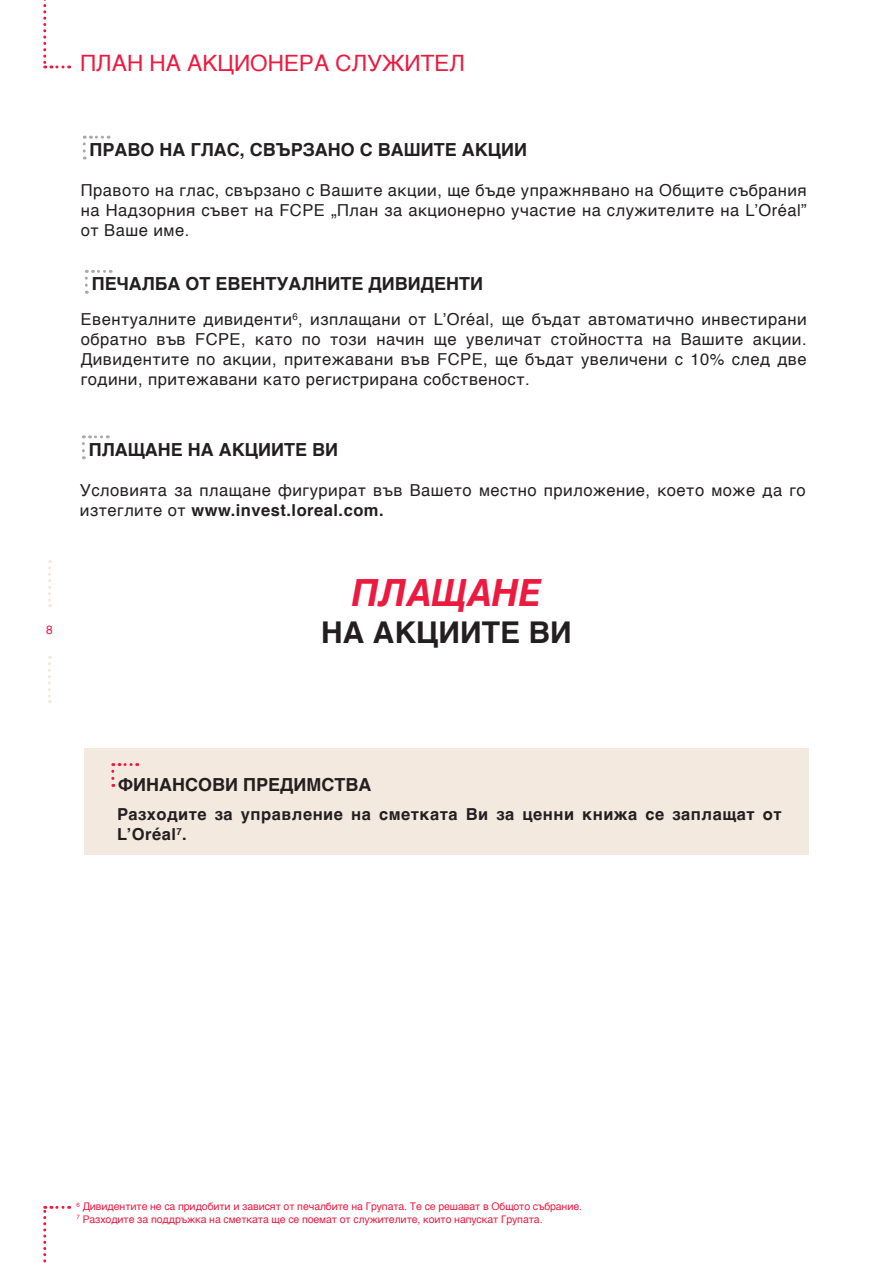
<style>
.page{position:relative;width:893px;height:1263px;background:#fff}
.page>*{position:absolute;margin:0;border:0;box-sizing:border-box;transform-origin:0 0}
.t1{font:italic 700 37.5px "Helvetica";color:#ed1a40}
.t2{font:700 30px "Helvetica";color:#231f20}
.t3{font:22.5px "Helvetica";color:#ed1a40}
.t4{font:700 18px "Helvetica";color:#231f20}
.t5{font:16.5px/19.8px "Helvetica";letter-spacing:.03em;color:#231f20;text-align:justify}
.t6{font:700 16.5px/19.8px "Helvetica";letter-spacing:.03em;color:#231f20}
.t7{font:12px "Helvetica";color:#ed1a40}
.t8{font:10.5px/12.6px "Helvetica";letter-spacing:-.01em;color:#ed1a40}
.s1{font-weight:700}
</style>
<div class="page">
<svg style="left:43px;top:0;width:27px;height:68px"></svg>
<svg style="left:43px;top:1206px;width:27px;height:57px"></svg>
<svg style="left:83px;top:136px;width:26px;height:15px"></svg>
<svg style="left:82px;top:435px;width:26px;height:24px"></svg>
<svg style="left:85px;top:270px;width:26px;height:15px"></svg>
<div style="left:84px;top:748px;width:725px;height:107px;background:#f3e9df"></div>
<svg style="left:111px;top:763px;width:27px;height:15px"></svg>
<svg style="left:48px;top:560px;width:3px;height:47px"></svg>
<svg style="left:48px;top:656px;width:3px;height:47px"></svg>
<p class="t7" style="left:46px;top:621px;width:8px">8</p>
<h3 class="t3" style="left:80px;top:46px;width:386px">ПЛАН НА АКЦИОНЕРА СЛУЖИТЕЛ</h3>
<p class="t4" style="left:90px;top:135px;width:439px">ПРАВО НА ГЛАС, СВЪРЗАНО С ВАШИТЕ АКЦИИ</p>
<p class="t5" style="left:81px;top:181px;width:727px">Правото на глас, свързано с Вашите акции, ще бъде упражнявано на Общите събрания на Надзорния съвет на FCPE „План за акционерно участие на служителите на L’Oréal” от Ваше име.</p>
<p class="t4" style="left:92px;top:269px;width:393px">ПЕЧАЛБА ОТ ЕВЕНТУАЛНИТЕ ДИВИДЕНТИ</p>
<p class="t5" style="left:81px;top:310px;width:727px">Евентуалните дивиденти<sup>6</sup>, изплащани от L’Oréal, ще бъдат автоматично инвестирани обратно във FCPE, като по този начин ще увеличат стойността на Вашите акции.<br>Дивидентите по акции, притежавани във FCPE, ще бъдат увеличени с 10% след две години, притежавани като регистрирана собственост.</p>
<p class="t4" style="left:89px;top:435px;width:251px">ПЛАЩАНЕ НА АКЦИИТЕ ВИ</p>
<p class="t5" style="left:80px;top:481px;width:727px">Условията за плащане фигурират във Вашето местно приложение, което може да го изтеглите от <span class="s1">www.invest.loreal.com.</span></p>
<h1 class="t1" style="left:351px;top:561px;width:192px">ПЛАЩАНЕ</h1>
<h2 class="t2" style="left:321px;top:608px;width:252px">НА АКЦИИТЕ ВИ</h2>
<p class="t4" style="left:118px;top:770px;width:255px">ФИНАНСОВИ ПРЕДИМСТВА</p>
<p class="t6" style="left:117px;top:805px;width:666px">Разходите за управление на сметката Ви за ценни книжа се заплащат от<br>L’Oréal<sup>7</sup>.</p>
<p class="t8" style="left:77px;top:1200px;width:507px"><sup>6</sup> Дивидентите не са придобити и зависят от печалбите на Групата. Те се решават в Общото събрание.<br><sup>7</sup> Разходите за поддръжка на сметката ще се поемат от служителите, които напускат Групата.</p>
</div>
